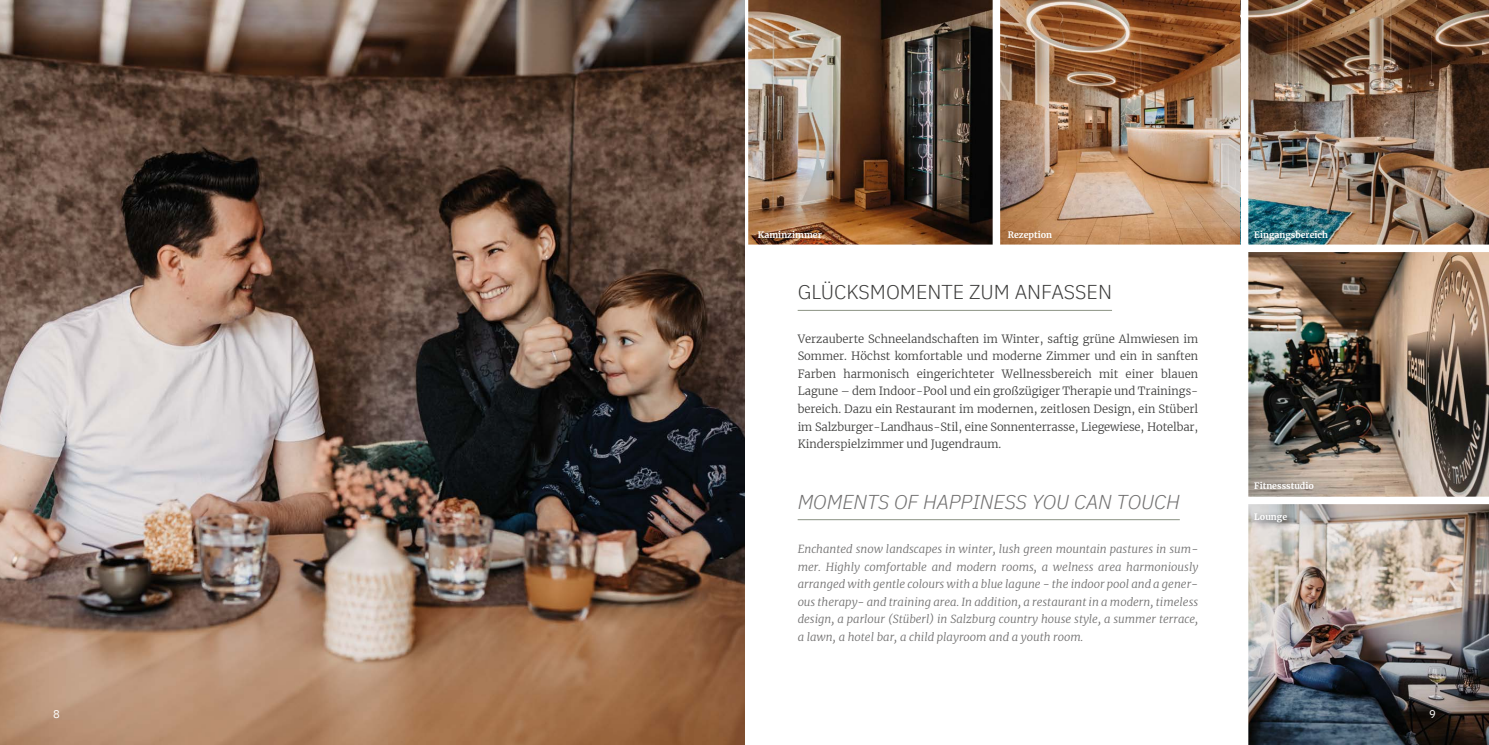
<style>
.page{position:relative;width:1489px;height:745px;background:#fff}
.page>*{position:absolute;margin:0;border:0;box-sizing:border-box;transform-origin:0 0}
.t1{font:italic 300 20px "IBM Plex Sans";color:#706f6f}
.t2{font:300 20px "IBM Plex Sans";color:#3c3c3b}
.t3{font:300 11.25px/17.5px "Merriweather";color:#3c3c3b;text-align:justify}
.t4{font:italic 300 11.25px/17.5px "Merriweather";color:#706f6f;text-align:justify}
.t5{font:11.25px "IBM Plex Sans";color:#fff}
.t6{font:700 8.75px "Merriweather";color:#fff}
</style>
<div class="page">
<img style="left:748px;top:0;width:492px;height:244px">
<img style="left:1248px;top:0;width:240px;height:244px">
<img style="left:1248px;top:252px;width:240px;height:244px">
<img style="left:1248px;top:504px;width:240px;height:240px">
<div style="left:992px;top:0;width:8px;height:255px;background:#fff"></div>
<svg style="left:744px;top:0;width:1px;height:744px"></svg>
<div style="left:1251px;top:509px;width:45px;height:23px;background:#000;opacity:.75"></div>
<hr style="left:797px;top:310px;width:314px;height:1px;background:#8b9283">
<hr style="left:797px;top:519px;width:382px;height:1px;background:#8b9283">
<img style="left:0;top:0;width:744px;height:744px">
<p class="t6" style="left:758px;top:228px;width:65px">Kaminzimmer</p>
<p class="t6" style="left:1007px;top:228px;width:46px">Rezeption</p>
<p class="t6" style="left:1254px;top:228px;width:75px">Eingangsbereich</p>
<h1 class="t2" style="left:797px;top:277px;width:316px">GLÜCKSMOMENTE ZUM ANFASSEN</h1>
<p class="t3" style="left:797px;top:329px;width:402px">Verzauberte Schneelandschaften im Winter, saftig grüne Almwiesen im Sommer. Höchst komfortable und moderne Zimmer und ein in sanften Farben harmonisch eingerichteter Wellnessbereich mit einer blauen Lagune – dem Indoor-Pool und ein großzügiger Therapie und Trainings&shy;bereich. Dazu ein Restaurant im modernen, zeitlosen Design, ein Stüberl im Salzburger-Landhaus-Stil, eine Sonnenterrasse, Liegewiese, Hotelbar, Kinderspielzimmer und Jugendraum.</p>
<h1 class="t1" style="left:797px;top:486px;width:383px">MOMENTS OF HAPPINESS YOU CAN TOUCH</h1>
<p class="t4" style="left:797px;top:539px;width:402px">Enchanted snow landscapes in winter, lush green mountain pastures in sum&shy;mer. Highly comfortable and modern rooms, a welness area harmoniously arranged with gentle colours with a blue lagune - the indoor pool and a gener&shy;ous therapy- and training area. In addition, a restaurant in a modern, timeless design, a parlour (Stüberl) in Salzburg country house style, a summer terrace, a lawn, a hotel bar, a child playroom and a youth room.</p>
<p class="t6" style="left:1254px;top:479px;width:61px">Fitnessstudio</p>
<p class="t6" style="left:1254px;top:510px;width:34px">Lounge</p>
<p class="t5" style="left:53px;top:705px;width:8px">8</p>
<p class="t5" style="left:1428px;top:705px;width:8px">9</p>
</div>
